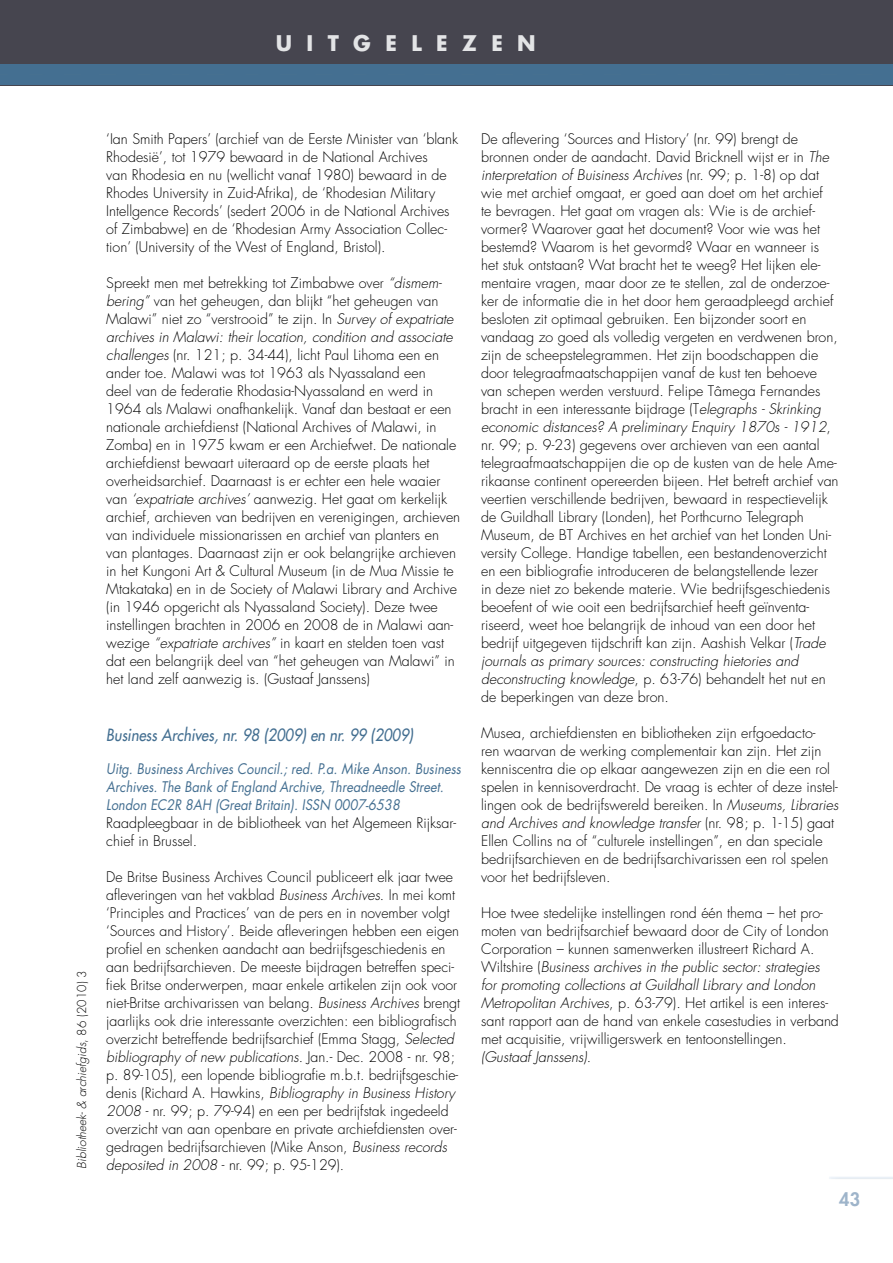
<style>
.page{position:relative;width:893px;height:1263px;background:#fff}
.page>*{position:absolute;margin:0;border:0;box-sizing:border-box;transform-origin:0 0}
.t1{font:700 21px "Futura";color:#e3e4e6}
.t2{font:800 18px "Futura";color:#9eb4ca}
.t3{font:italic 16.5px "Futura";color:#446f91;scale:.89 1}
.t4{font:300 14.25px/18px "Futura";color:#000}
.t5{font:italic 14.25px/18px "Futura";color:#446f91;scale:.9 1}
.t6{font:italic 300 12px "Futura";color:#000}
.s1{font-style:normal}
.s2{font-style:italic}
</style>
<div class="page">
<div style="left:0;top:0;width:893px;height:85px;background:#46454f"></div>
<div style="left:0;top:64px;width:893px;height:21px;background:#446f91"></div>
<div style="left:828px;top:1175px;width:65px;height:5px;background:#000;opacity:.75"></div>
<h1 class="t1" style="left:276px;top:29px;width:262px">U I T G E L E Z E N</h1>
<p class="t6" style="left:74px;top:1168px;width:200px;rotate:-90deg">Bibliotheek- &amp; archiefgids<span class="s1">, 86 (2010) 3</span></p>
<p class="t4" style="left:106px;top:130px;width:353px">‘Ian Smith Papers’ (archief van de Eerste Minister van ‘blank Rhodesië’, tot 1979 bewaard in de National Archives<br>van Rhodesia en nu (wellicht vanaf 1980) bewaard in de Rhodes University in Zuid-Afrika), de ‘Rhodesian Military Intellgence Records’ (sedert 2006 in de National Archives of Zimbabwe) en de ‘Rhodesian Army Association Collec&shy;tion’ (University of the West of England, Bristol).</p>
<p class="t4" style="left:106px;top:274px;width:355px">Spreekt men met betrekking tot Zimbabwe over <span class="s2">“dismem&shy;bering”</span> van het geheugen, dan blijkt “het geheugen van Malawi” niet zo “verstrooid” te zijn. In <span class="s2">Survey of expatriate archives in Malawi: their location, condition and associate challenges</span> (nr. 121; p. 34-44), licht Paul Lihoma een en ander toe. Malawi was tot 1963 als Nyassaland een<br>deel van de federatie Rhodasia-Nyassaland en werd in 1964 als Malawi onafhankelijk. Vanaf dan bestaat er een nationale archiefdienst (National Archives of Malawi, in Zomba) en in 1975 kwam er een Archiefwet. De nationale archiefdienst bewaart uiteraard op de eerste plaats het overheidsarchief. Daarnaast is er echter een hele waaier van <span class="s2">‘expatriate archives’</span> aanwezig. Het gaat om kerkelijk archief, archieven van bedrijven en verenigingen, archieven van individuele missionarissen en archief van planters en van plantages. Daarnaast zijn er ook belangrijke archieven in het Kungoni Art &amp; Cultural Museum (in de Mua Missie te Mtakataka) en in de Society of Malawi Library and Archive (in 1946 opgericht als Nyassaland Society). Deze twee instellingen brachten in 2006 en 2008 de in Malawi aan&shy;wezige <span class="s2">“expatriate archives”</span> in kaart en stelden toen vast dat een belangrijk deel van “het geheugen van Malawi” in het land zelf aanwezig is. (Gustaaf Janssens)</p>
<p class="t3" style="left:106px;top:724px;width:346px">Business Archives, nr. 98 (2009) en nr. 99 (2009)</p>
<p class="t5" style="left:106px;top:760px;width:396px">Uitg. Business Archives Council.; red. P.a. Mike Anson. Business<br>Archives. The Bank of England Archive, Threadneedle Street.<br>London EC2R 8AH (Great Britain). ISSN 0007-6538</p>
<p class="t4" style="left:106px;top:814px;width:351px">Raadpleegbaar in de bibliotheek van het Algemeen Rijksar&shy;chief in Brussel.</p>
<p class="t4" style="left:106px;top:868px;width:355px">De Britse Business Archives Council publiceert elk jaar twee afleveringen van het vakblad <span class="s2">Business Archives</span>. In mei komt ‘Principles and Practices’ van de pers en in november volgt ‘Sources and History’. Beide afleveringen hebben een eigen profiel en schenken aandacht aan bedrijfsgeschiedenis en aan bedrijfsarchieven. De meeste bijdragen betreffen speci&shy;fiek Britse onderwerpen, maar enkele artikelen zijn ook voor niet-Britse archivarissen van belang. <span class="s2">Business Archives</span> brengt jaarlijks ook drie interessante overzichten: een bibliografisch overzicht betreffende bedrijfsarchief (Emma Stagg, <span class="s2">Selected bibliography of new publications</span>. Jan.- Dec. 2008 - nr. 98; p. 89-105), een lopende bibliografie m.b.t. bedrijfsgeschie&shy;denis (Richard A. Hawkins, <span class="s2">Bibliography in Business History 2008</span> - nr. 99; p. 79-94) en een per bedrijfstak ingedeeld overzicht van aan openbare en private archiefdiensten over&shy;gedragen bedrijfsarchieven (Mike Anson, <span class="s2">Business records deposited in 2008</span> - nr. 99; p. 95-129).</p>
<p class="t4" style="left:481px;top:130px;width:359px">De aflevering ‘Sources and History’ (nr. 99) brengt de bronnen onder de aandacht. David Bricknell wijst er in <span class="s2">The interpretation of Buisiness Archives</span> (nr. 99; p. 1-8) op dat wie met archief omgaat, er goed aan doet om het archief<br>te bevragen. Het gaat om vragen als: Wie is de archief&shy;vormer? Waarover gaat het document? Voor wie was het bestemd? Waarom is het gevormd? Waar en wanneer is het stuk ontstaan? Wat bracht het te weeg? Het lijken ele&shy;mentaire vragen, maar door ze te stellen, zal de onderzoe&shy;ker de informatie die in het door hem geraadpleegd archief besloten zit optimaal gebruiken. Een bijzonder soort en vandaag zo goed als volledig vergeten en verdwenen bron, zijn de scheepstelegrammen. Het zijn boodschappen die door telegraafmaatschappijen vanaf de kust ten behoeve van schepen werden verstuurd. Felipe Tâmega Fernandes bracht in een interessante bijdrage (T<span class="s2">elegraphs - Skrinking economic distances? A preliminary Enquiry 1870s - 1912</span>, nr. 99; p. 9-23) gegevens over archieven van een aantal telegraafmaatschappijen die op de kusten van de hele Ame&shy;rikaanse continent opereerden bijeen. Het betreft archief van veertien verschillende bedrijven, bewaard in respectievelijk de Guildhall Library (Londen), het Porthcurno Telegraph Museum, de BT Archives en het archief van het Londen Uni&shy;versity College. Handige tabellen, een bestandenoverzicht en een bibliografie introduceren de belangstellende lezer<br>in deze niet zo bekende materie. Wie bedrijfsgeschiedenis beoefent of wie ooit een bedrijfsarchief heeft geïnventa&shy;riseerd, weet hoe belangrijk de inhoud van een door het bedrijf uitgegeven tijdschrift kan zijn. Aashish Velkar (<span class="s2">Trade journals as primary sources: constructing hietories and deconstructing knowledge</span>, p. 63-76) behandelt het nut en de beperkingen van deze bron.</p>
<p class="t4" style="left:481px;top:724px;width:359px">Musea, archiefdiensten en bibliotheken zijn erfgoedacto-<br>ren waarvan de werking complementair kan zijn. Het zijn kenniscentra die op elkaar aangewezen zijn en die een rol spelen in kennisoverdracht. De vraag is echter of deze instel&shy;lingen ook de bedrijfswereld bereiken. In <span class="s2">Museums, Libraries and Archives and knowledge transfer</span> (nr. 98; p. 1-15) gaat Ellen Collins na of “culturele instellingen”, en dan speciale bedrijfsarchieven en de bedrijfsarchivarissen een rol spelen voor het bedrijfsleven.</p>
<p class="t4" style="left:481px;top:904px;width:359px">Hoe twee stedelijke instellingen rond één thema – het pro&shy;moten van bedrijfsarchief bewaard door de City of London Corporation – kunnen samenwerken illustreert Richard A.<br>Wiltshire (<span class="s2">Business archives in the public sector: strategies<br>for promoting collections at Guildhall Library and London Metropolitan Archives</span>, p. 63-79). Het artikel is een interes&shy;sant rapport aan de hand van enkele casestudies in verband met acquisitie, vrijwilligerswerk en tentoonstellingen. <span class="s2">(Gustaaf Janssens)</span>.</p>
<p class="t2" style="left:839px;top:1187px;width:22px">43</p>
</div>
